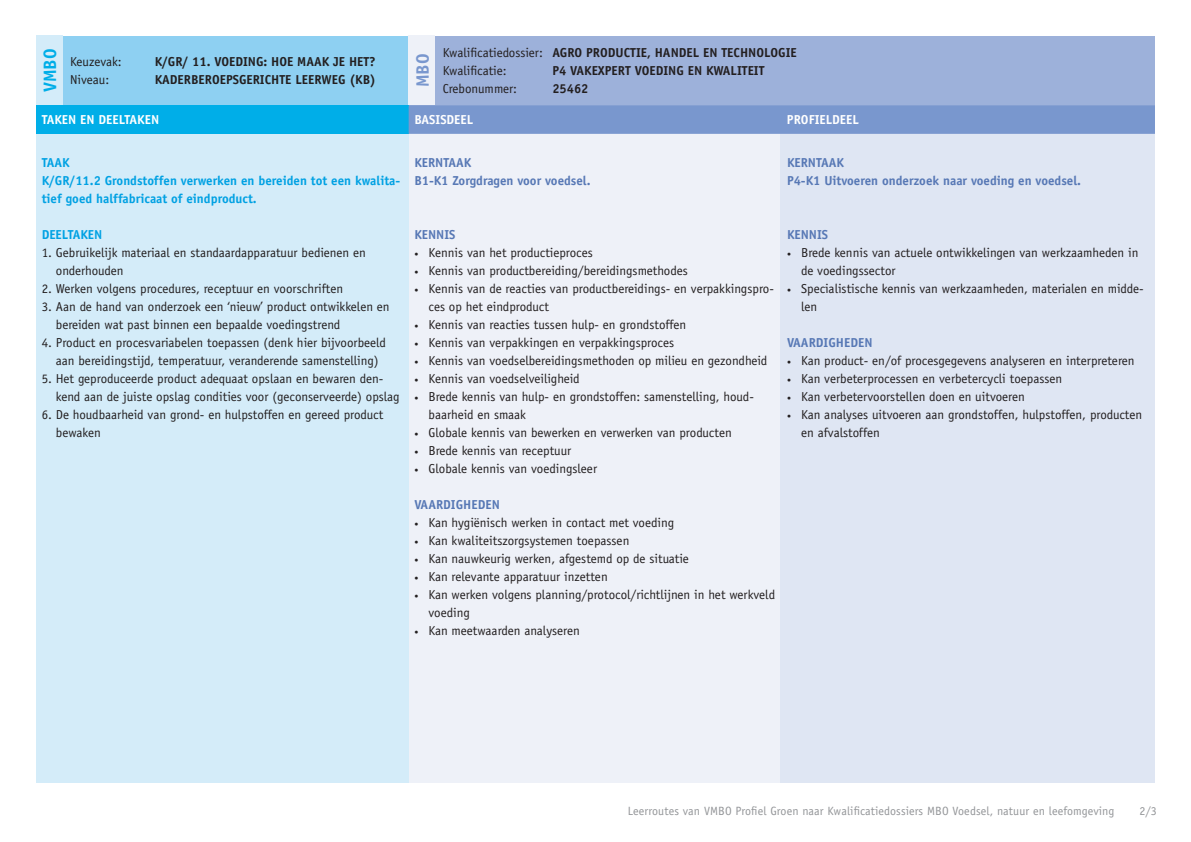
<style>
.page{position:relative;width:1191px;height:842px;background:#fff}
.page>*{position:absolute;margin:0;border:0;box-sizing:border-box;transform-origin:0 0}
.t1{font:700 18px "Officina Sans Std";color:#00aee8}
.t2{font:700 18px "Officina Sans Std";color:#7997ce}
.t3{font:13px/18px "Officina Sans Std";color:#231f20}
.t4{font:700 13px/18px "Officina Sans Std";color:#5778b5}
.t5{font:700 13px/18px "Officina Sans Std";color:#00a1e3}
.t6{font:700 13px "Officina Sans Std";color:#231f20}
.t7{font:700 13px "Officina Sans Std";color:#fff}
.t8{font:12px "Officina Sans Std";letter-spacing:.01em;color:#939598}
.s1{font-weight:700}
.s2{font-size:8px}
</style>
<div class="page">
<div style="left:408px;top:63px;width:372px;height:719px;background:#eef1f8"></div>
<div style="left:780px;top:63px;width:375px;height:719px;background:#dfe6f3"></div>
<div style="left:36px;top:56px;width:372px;height:726px;background:#d4ecf9"></div>
<div style="left:36px;top:36px;width:373px;height:69px;background:#8ed0f2"></div>
<div style="left:409px;top:36px;width:746px;height:69px;background:#9db1da"></div>
<div style="left:36px;top:105px;width:373px;height:29px;background:#00aee8"></div>
<div style="left:409px;top:105px;width:746px;height:29px;background:#7997ce"></div>
<div style="left:408px;top:36px;width:27px;height:69px;background:#eef1f8"></div>
<div style="left:36px;top:36px;width:27px;height:69px;background:#d4ecf9"></div>
<h1 class="t1" style="left:39px;top:92px;width:45px;rotate:-90deg">VMBO</h1>
<h1 class="t2" style="left:411px;top:87px;width:35px;rotate:-90deg">MBO</h1>
<p class="t3" style="left:70px;top:53px;width:53px">Keuzevak:</p>
<p class="t6" style="left:155px;top:54px;width:222px">K/GR/ 11. VOEDING: HOE MAAK JE HET?</p>
<p class="t3" style="left:70px;top:71px;width:41px">Niveau:</p>
<p class="t6" style="left:155px;top:72px;width:223px">KADERBEROEPSGERICHTE LEERWEG (KB)</p>
<p class="t3" style="left:443px;top:44px;width:356px">Kwalificatiedossier: <span class="s1">AGRO PRODUCTIE, HANDEL EN TECHNOLOGIE<br></span>Kwalificatie:</p>
<p class="t6" style="left:552px;top:63px;width:214px">P4 VAKEXPERT VOEDING EN KWALITEIT</p>
<p class="t3" style="left:443px;top:80px;width:76px">Crebonummer:</p>
<p class="t6" style="left:552px;top:81px;width:38px">25462</p>
<p class="t7" style="left:42px;top:112px;width:119px">TAKEN EN DEELTAKEN</p>
<p class="t7" style="left:414px;top:112px;width:60px">BASISDEEL</p>
<p class="t7" style="left:787px;top:112px;width:73px">PROFIELDEEL</p>
<p class="t5" style="left:42px;top:153px;width:360px">TAAK<br>K/GR/11.2 Grondstoffen verwerken en bereiden tot een kwalita&shy;tief goed halffabricaat of eindproduct.</p>
<p class="t5" style="left:42px;top:225px;width:62px">DEELTAKEN</p>
<p class="t3" style="left:56px;top:244px;width:311px;text-indent:-14px">1. Gebruikelijk materiaal en standaardapparatuur bedienen en onderhouden</p>
<p class="t3" style="left:42px;top:280px;width:303px">2. Werken volgens procedures, receptuur en voorschriften</p>
<p class="t3" style="left:56px;top:298px;width:335px;text-indent:-14px">3. Aan de hand van onderzoek een ‘nieuw’ product ontwikkelen en bereiden wat past binnen een bepaalde voedingstrend</p>
<p class="t3" style="left:42px;top:334px;width:346px;text-align:center">4. Product en procesvariabelen toepassen (denk hier bijvoorbeeld aan bereidingstijd, temperatuur, veranderende samenstelling)</p>
<p class="t3" style="left:56px;top:370px;width:345px;text-indent:-14px">5. Het geproduceerde product adequaat opslaan en bewaren den&shy;kend aan de juiste opslag condities voor (geconserveerde) opslag</p>
<p class="t3" style="left:56px;top:406px;width:329px;text-indent:-14px">6. De houdbaarheid van grond- en hulpstoffen en gereed product bewaken</p>
<p class="t4" style="left:787px;top:153px;width:296px">KERNTAAK<br>P4-K1 Uitvoeren onderzoek naar voeding en voedsel.</p>
<p class="t4" style="left:414px;top:153px;width:178px">KERNTAAK<br>B1-K1 Zorgdragen voor voedsel.</p>
<p class="t4" style="left:787px;top:225px;width:43px">KENNIS</p>
<p class="t3" style="left:801px;top:244px;width:339px;text-indent:-14px"><span class="s2">•</span> Brede kennis van actuele ontwikkelingen van werkzaamheden in de voedingssector</p>
<p class="t3" style="left:801px;top:280px;width:344px;text-indent:-14px"><span class="s2">•</span> Specialistische kennis van werkzaamheden, materialen en midde&shy;len</p>
<p class="t4" style="left:787px;top:333px;width:87px">VAARDIGHEDEN</p>
<p class="t3" style="left:787px;top:352px;width:349px"><span class="s2">•</span> Kan product- en/of procesgegevens analyseren en interpreteren</p>
<p class="t3" style="left:787px;top:370px;width:277px"><span class="s2">•</span> Kan verbeterprocessen en verbetercycli toepassen</p>
<p class="t3" style="left:787px;top:388px;width:239px"><span class="s2">•</span> Kan verbetervoorstellen doen en uitvoeren</p>
<p class="t3" style="left:801px;top:406px;width:343px;text-indent:-14px"><span class="s2">•</span> Kan analyses uitvoeren aan grondstoffen, hulpstoffen, producten en afvalstoffen</p>
<p class="t4" style="left:414px;top:225px;width:43px">KENNIS</p>
<p class="t3" style="left:414px;top:244px;width:180px"><span class="s2">•</span> Kennis van het productieproces</p>
<p class="t3" style="left:414px;top:262px;width:275px"><span class="s2">•</span> Kennis van productbereiding/bereidingsmethodes</p>
<p class="t3" style="left:428px;top:280px;width:347px;text-indent:-14px"><span class="s2">•</span> Kennis van de reacties van productbereidings- en verpakkingspro&shy;ces op het eindproduct</p>
<p class="t3" style="left:414px;top:316px;width:273px"><span class="s2">•</span> Kennis van reacties tussen hulp- en grondstoffen</p>
<p class="t3" style="left:414px;top:334px;width:261px"><span class="s2">•</span> Kennis van verpakkingen en verpakkingsproces</p>
<p class="t3" style="left:414px;top:352px;width:355px"><span class="s2">•</span> Kennis van voedselbereidingsmethoden op milieu en gezondheid</p>
<p class="t3" style="left:414px;top:370px;width:167px"><span class="s2">•</span> Kennis van voedselveiligheid</p>
<p class="t3" style="left:428px;top:388px;width:327px;text-indent:-14px"><span class="s2">•</span> Brede kennis van hulp- en grondstoffen: samenstelling, houd&shy;baarheid en smaak</p>
<p class="t3" style="left:414px;top:424px;width:319px"><span class="s2">•</span> Globale kennis van bewerken en verwerken van producten</p>
<p class="t3" style="left:414px;top:442px;width:158px"><span class="s2">•</span> Brede kennis van receptuur</p>
<p class="t3" style="left:414px;top:460px;width:184px"><span class="s2">•</span> Globale kennis van voedingsleer</p>
<p class="t4" style="left:414px;top:495px;width:87px">VAARDIGHEDEN</p>
<p class="t3" style="left:414px;top:514px;width:261px"><span class="s2">•</span> Kan hygiënisch werken in contact met voeding</p>
<p class="t3" style="left:414px;top:532px;width:216px"><span class="s2">•</span> Kan kwaliteitszorgsystemen toepassen</p>
<p class="t3" style="left:414px;top:550px;width:276px"><span class="s2">•</span> Kan nauwkeurig werken, afgestemd op de situatie</p>
<p class="t3" style="left:414px;top:568px;width:195px"><span class="s2">•</span> Kan relevante apparatuur inzetten</p>
<p class="t3" style="left:428px;top:586px;width:348px;text-indent:-14px"><span class="s2">•</span> Kan werken volgens planning/protocol/richtlijnen in het werkveld voeding</p>
<p class="t3" style="left:414px;top:622px;width:167px"><span class="s2">•</span> Kan meetwaarden analyseren</p>
<p class="t8" style="left:627px;top:804px;width:488px">Leerroutes van VMBO Profiel Groen naar Kwalificatiedossiers MBO Voedsel, natuur en leefomgeving</p>
<p class="t8" style="left:1139px;top:804px;width:19px">2/3</p>
</div>
